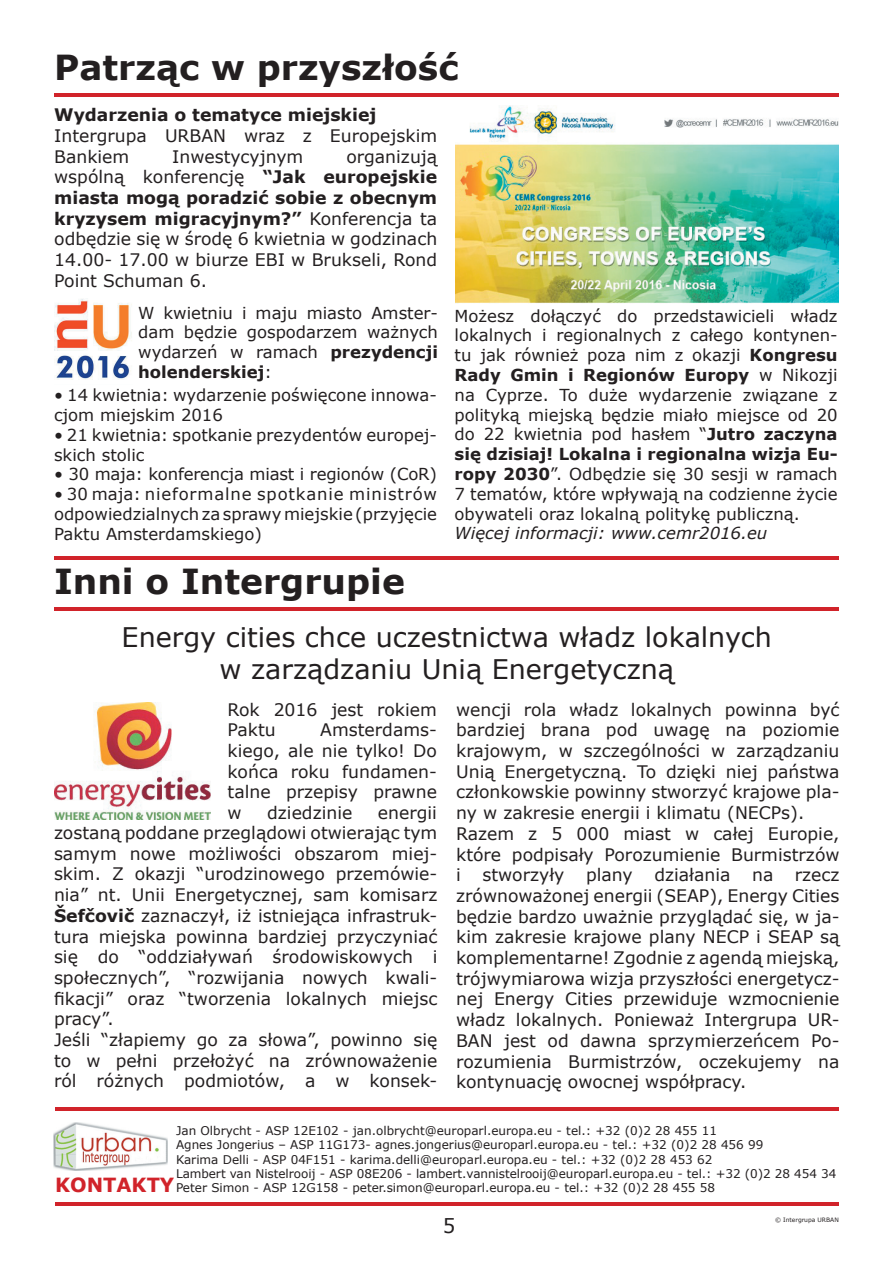
<style>
.page{position:relative;width:893px;height:1263px;background:#fff}
.page>*{position:absolute;margin:0;border:0;box-sizing:border-box;transform-origin:0 0}
.t1{font:700 34.5px "Verdana";color:#231f20}
.t2{font:27px/32.4px "Verdana";color:#231f20;text-align:center}
.t3{font:19.8px "Verdana";color:#231f20}
.t4{font:17.25px/20.7px "Verdana";color:#231f20}
.t5{font:700 17.25px "Verdana";color:#231f20}
.t6{font:16.5px/19.8px "Verdana";color:#231f20;text-align:justify}
.t7{font:italic 16.5px "Verdana";color:#231f20}
.t8{font:12px "Verdana";color:#231f20}
.t9{font:6px "Verdana";color:#231f20}
.s1{font-weight:700}
.s2{font-weight:700;font-size:19.5px;color:#d1232a}
</style>
<div class="page">
<hr style="left:54px;top:607px;width:785px;height:4px;background:#d1232a">
<hr style="left:54px;top:556px;width:785px;height:4px;background:#d1232a">
<hr style="left:56px;top:1107px;width:783px;height:4px;background:#d1232a">
<hr style="left:55px;top:1202px;width:783px;height:4px;background:#d1232a">
<img style="left:54px;top:702px;width:156px;height:117px">
<hr style="left:54px;top:93px;width:785px;height:4px;background:#d1232a">
<img style="left:54px;top:299px;width:78px;height:81px">
<img style="left:53px;top:1122px;width:114px;height:48px">
<img style="left:456px;top:106px;width:383px;height:197px">
<h1 class="t1" style="left:54px;top:43px;width:406px">Patrząc w przyszłość</h1>
<p class="t5" style="left:54px;top:103px;width:324px">Wydarzenia o tematyce miejskiej</p>
<p class="t4" style="left:54px;top:125px;width:385px">Intergrupa URBAN wraz z Europejskim<br>Bankiem</p>
<p class="t4" style="left:54px;top:146px;width:385px;text-align:justify;text-indent:292px">organizują wspólną konferencję <span class="s1">“Jak europejskie miasta mogą poradzić sobie z obecnym kryzysem migracyjnym?”</span> Konferencja ta odbędzie się w środę 6 kwietnia w godzinach 14.00- 17.00 w biurze EBI w Brukseli, Rond Point Schuman 6.</p>
<p class="t4" style="left:172px;top:146px;width:133px">Inwestycyjnym</p>
<p class="t6" style="left:138px;top:303px;width:301px">W kwietniu i maju miasto Amster&shy;dam będzie gospodarzem ważnych wydarzeń w ramach <span class="s1">prezydencji holenderskiej</span>:</p>
<p class="t6" style="left:54px;top:385px;width:384px">• 14 kwietnia: wydarzenie poświęcone innowa&shy;cjom miejskim 2016</p>
<p class="t6" style="left:54px;top:425px;width:384px">• 21 kwietnia: spotkanie prezydentów europej&shy;skich stolic</p>
<p class="t6" style="left:54px;top:464px;width:385px">• 30 maja: konferencja miast i regionów (CoR)</p>
<p class="t6" style="left:54px;top:484px;width:385px">• 30 maja: nieformalne spotkanie ministrów odpowiedzialnych za sprawy miejskie (przyjęcie Paktu Amsterdamskiego)</p>
<p class="t6" style="left:455px;top:306px;width:385px">Możesz dołączyć do przedstawicieli władz lokalnych i regionalnych z całego kontynen&shy;tu jak również poza nim z okazji <span class="s1">Kongresu Rady Gmin i Regionów Europy</span> w Nikozji na Cyprze. To duże wydarzenie związane z polityką miejską będzie miało miejsce od 20 do 22 kwietnia pod hasłem “<span class="s1">Jutro zaczyna się dzisiaj! Lokalna i regionalna wizja Eu&shy;ropy 2030</span>”. Odbędzie się 30 sesji w ramach 7 tematów, które wpływają na codzienne życie obywateli oraz lokalną politykę publiczną.</p>
<p class="t7" style="left:455px;top:522px;width:314px">Więcej informacji: www.cemr2016.eu</p>
<h1 class="t1" style="left:54px;top:557px;width:352px">Inni o Intergrupie</h1>
<h2 class="t2" style="left:122px;top:620px;width:652px">Energy cities chce uczestnictwa władz lokalnych w zarządzaniu Unią Energetyczną</h2>
<p class="t4" style="left:456px;top:699px;width:385px">wencji rola władz lokalnych powinna być bardziej brana pod uwagę na poziomie krajowym, w szczególności w zarządzaniu Unią Energetyczną. To dzięki niej państwa członkowskie powinny stworzyć krajowe pla&shy;ny w zakresie energii i klimatu (NECPs).<br>Razem z 5 000 miast w całej Europie, które podpisały Porozumienie Burmistrzów i stworzyły plany działania na rzecz zrównoważonej energii (SEAP), Energy Cities będzie bardzo uważnie przyglądać się, w ja&shy;kim zakresie krajowe plany NECP i SEAP są komplementarne! Zgodnie z agendą miejską, trójwymiarowa wizja przyszłości energetycz&shy;nej Energy Cities przewiduje wzmocnienie władz lokalnych. Ponieważ Intergrupa UR-BAN jest od dawna sprzymierzeńcem Po&shy;rozumienia Burmistrzów, oczekujemy na kontynuację owocnej współpracy.</p>
<p class="t4" style="left:228px;top:699px;width:211px">Rok 2016 jest rokiem<br>Paktu</p>
<p class="t4" style="left:228px;top:719px;width:211px;text-align:justify;text-indent:93px">Amsterdams&shy;kiego, ale nie tylko! Do końca roku fundamen&shy;talne przepisy prawne w</p>
<p class="t4" style="left:267px;top:802px;width:87px">dziedzinie</p>
<p class="t4" style="left:378px;top:802px;width:61px">energii</p>
<p class="t4" style="left:54px;top:822px;width:385px">zostaną poddane przeglądowi otwierając tym samym nowe możliwości obszarom miej&shy;skim. Z okazji “urodzinowego przemówie&shy;nia” nt. Unii Energetycznej, sam komisarz <span class="s1">Šefčovič</span> zaznaczył, iż istniejąca infrastruk&shy;tura miejska powinna bardziej przyczyniać się do “oddziaływań środowiskowych i społecznych”, “rozwijania nowych kwali&shy;fikacji” oraz “tworzenia lokalnych miejsc pracy”.<br>Jeśli “złapiemy go za słowa”, powinno się to w pełni przełożyć na zrównoważenie ról różnych podmiotów, a w konsek-</p>
<p class="t8" style="left:176px;top:1122px;width:542px">Jan Olbrycht - ASP 12E102 - jan.olbrycht@europarl.europa.eu - tel.: +32 (0)2 28 455 11</p>
<p class="t8" style="left:176px;top:1137px;width:589px">Agnes Jongerius – ASP 11G173- agnes.jongerius@europarl.europa.eu - tel.: +32 (0)2 28 456 99</p>
<p class="t8" style="left:176px;top:1151px;width:538px">Karima Delli - ASP 04F151 - karima.delli@europarl.europa.eu - tel.: +32 (0)2 28 453 62</p>
<p class="t8" style="left:176px;top:1165px;width:662px">Lambert van Nistelrooij - ASP 08E206 - lambert.vannistelrooij@europarl.europa.eu - tel.: +32 (0)2 28 454 34</p>
<p class="t8" style="left:55px;top:1180px;width:661px"><span class="s2">KONTAKTY</span>Peter Simon - ASP 12G158 - peter.simon@europarl.europa.eu - tel.: +32 (0)2 28 455 58</p>
<p class="t9" style="left:775px;top:1215px;width:65px">© Intergrupa URBAN</p>
<p class="t3" style="left:443px;top:1212px;width:14px">5</p>
</div>
